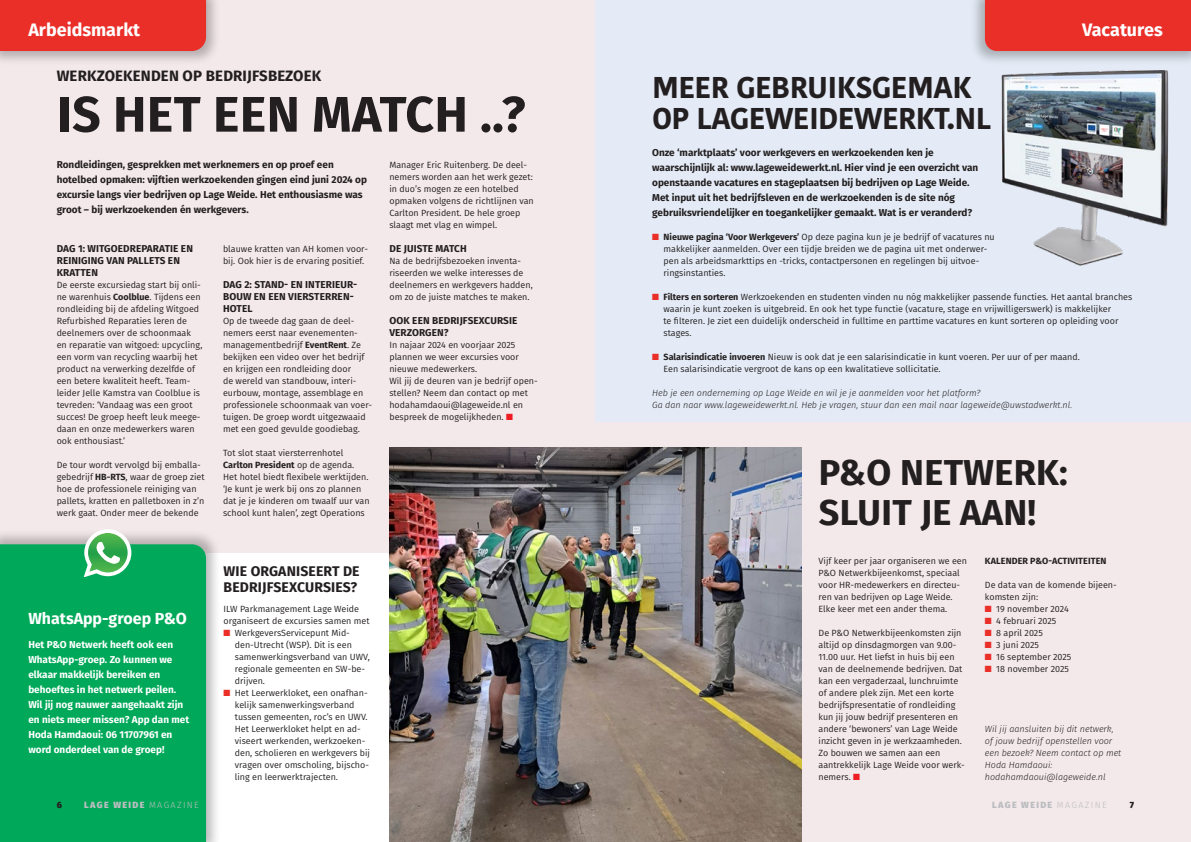
<style>
.page{position:relative;width:1191px;height:842px;background:#f3e9eb}
.page>*{position:absolute;margin:0;border:0;box-sizing:border-box;transform-origin:0 0}
.t1{font:700 50px "Fira Sans";letter-spacing:.01em;color:#231f20}
.t2{font:700 36px/40px "Fira Sans";letter-spacing:.01em;color:#231f20}
.t3{font:700 30px/31px "Kohinoor Bangla";letter-spacing:-.025em;color:#231f20}
.t4{font:700 18px "Fira Sans";color:#fff}
.t5{font:700 16px "Fira Sans";color:#fff}
.t6{font:700 15px "Fira Sans";letter-spacing:.01em;color:#231f20}
.t7{font:700 14px/16px "Fira Sans";letter-spacing:.01em;color:#231f20}
.t8{font:700 10px/15px "Fira Sans";color:#231f20}
.t9{font:700 10px/15px "Fira Sans";color:#fff}
.t10{font:9px/12px "Fira Sans";color:#231f20}
.t11{font:italic 300 9px/12px "Fira Sans";color:#231f20}
.t12{font:800 9px "Fira Sans";letter-spacing:.15em;color:#bcbdc0}
.t13{font:700 9px "Fira Sans";letter-spacing:.01em;color:#231f20}
.t14{font:800 9px "Fira Sans";color:#231f20}
.s1{font-weight:700}
.s2{color:#ee1d23}
.s3{color:#ea2f29}
.s4{font-weight:300}
</style>
<div class="page">
<div style="left:0;top:553px;width:395px;height:289px;background:#fff"></div>
<img style="left:389px;top:448px;width:412px;height:394px">
<div style="left:595px;top:0;width:596px;height:421px;background:#e4ebf6"></div>
<div style="left:0;top:0;width:221px;height:66px;background:#231f20;opacity:.3"></div>
<div style="left:0;top:0;width:206px;height:51px;background:#ea2f29"></div>
<div style="left:0;top:529px;width:221px;height:313px;background:#231f20;opacity:.3"></div>
<div style="left:0;top:544px;width:206px;height:298px;background:#00a959"></div>
<svg style="left:84px;top:529px;width:47px;height:48px"></svg>
<img style="left:1001px;top:70px;width:168px;height:196px">
<div style="left:969px;top:0;width:222px;height:66px;background:#231f20;opacity:.3"></div>
<div style="left:985px;top:0;width:206px;height:51px;background:#ea2f29"></div>
<h3 class="t4" style="left:28px;top:15px;width:113px">Arbeidsmarkt</h3>
<h3 class="t6" style="left:57px;top:63px;width:266px">WERKZOEKENDEN OP BEDRIJFSBEZOEK</h3>
<h1 class="t1" style="left:57px;top:72px;width:470px">IS HET EEN MATCH ..?</h1>
<p class="t8" style="left:57px;top:156px;width:312px">Rondleidingen, gesprekken met werknemers en op proef een hotelbed opmaken: vijftien werkzoekenden gingen eind juni 2024 op excursie langs vier bedrijven op Lage Weide. Het enthousiasme was groot – bij werkzoekenden én werkgevers.</p>
<p class="t8" style="left:57px;top:242px;width:138px;line-height:12px">DAG 1: WITGOEDREPARATIE EN<br>REINIGING VAN PALLETS EN<br>KRATTEN</p>
<p class="t10" style="left:57px;top:279px;width:147px">De eerste excursiedag start bij onli&shy;ne warenhuis <span class="s1">Coolblue</span>. Tijdens een rondleiding bij de afdeling Witgoed Refurbished Reparaties leren de deelnemers over de schoonmaak en reparatie van witgoed: upcycling, een vorm van recycling waarbij het product na verwerking dezelfde of een betere kwaliteit heeft. Team&shy;leider Jelle Kamstra van Coolblue is tevreden: ‘Vandaag was een groot succes! De groep heeft leuk meege&shy;daan en onze medewerkers waren ook enthousiast.’</p>
<p class="t10" style="left:57px;top:459px;width:149px">De tour wordt vervolgd bij emballa&shy;gebedrijf <span class="s1">HB-RTS</span>, waar de groep ziet hoe de professionele reiniging van pallets, kratten en palletboxen in z’n werk gaat. Onder meer de bekende</p>
<p class="t10" style="left:389px;top:159px;width:146px">Manager Eric Ruitenberg. De deel&shy;nemers worden aan het werk gezet: in duo’s mogen ze een hotelbed opmaken volgens de richtlijnen van<br>Carlton President. De hele groep slaagt met vlag en wimpel.</p>
<p class="t8" style="left:389px;top:240px;width:79px">DE JUISTE MATCH</p>
<p class="t10" style="left:389px;top:255px;width:145px">Na de bedrijfsbezoeken inventa&shy;riseerden we welke interesses de deelnemers en werkgevers hadden, om zo de juiste matches te maken.</p>
<p class="t8" style="left:389px;top:314px;width:129px;line-height:12px">OOK EEN BEDRIJFSEXCURSIE<br>VERZORGEN?</p>
<p class="t10" style="left:389px;top:339px;width:150px">In najaar 2024 en voorjaar 2025 plannen we weer excursies voor nieuwe medewerkers.<br>Wil jij de deuren van je bedrijf open&shy;stellen? Neem dan contact op met hodahamdaoui@lageweide.nl en bespreek de mogelijkheden. <span class="s2">■</span></p>
<p class="t10" style="left:223px;top:243px;width:146px">blauwe kratten van AH komen voor&shy;bij. Ook hier is de ervaring positief.</p>
<p class="t8" style="left:223px;top:278px;width:136px;line-height:12px">DAG 2: STAND- EN INTERIEUR-<br>BOUW EN EEN VIERSTERREN-<br>HOTEL</p>
<p class="t10" style="left:223px;top:315px;width:150px">Op de tweede dag gaan de deel&shy;nemers eerst naar evenementen&shy;managementbedrijf <span class="s1">EventRent</span>. Ze bekijken een video over het bedrijf en krijgen een rondleiding door<br>de wereld van standbouw, interi&shy;eurbouw, montage, assemblage en professionele schoonmaak van voer&shy;tuigen. De groep wordt uitgezwaaid met een goed gevulde goodiebag.</p>
<p class="t10" style="left:223px;top:447px;width:148px">Tot slot staat viersterrenhotel <span class="s1">Carlton President</span> op de agenda.<br>Het hotel biedt flexibele werktijden. ‘Je kunt je werk bij ons zo plannen dat je je kinderen om twaalf uur van school kunt halen’, zegt Operations</p>
<h3 class="t5" style="left:28px;top:605px;width:160px">WhatsApp-groep P&amp;O</h3>
<p class="t9" style="left:28px;top:636px;width:162px">Het P&amp;O Netwerk heeft ook een<br>WhatsApp-groep. Zo kunnen we elkaar makkelijk bereiken en behoeftes in het netwerk peilen.<br>Wil jij nog nauwer aangehaakt zijn en niets meer missen? App dan met<br>Hoda Hamdaoui: 06 11707961 en word onderdeel van de groep!</p>
<h3 class="t7" style="left:224px;top:562px;width:137px">WIE ORGANISEERT DE<br>BEDRIJFSEXCURSIES?</h3>
<p class="t10" style="left:223px;top:603px;width:148px">ILW Parkmanagement Lage Weide organiseert de excursies samen met</p>
<p class="t10" style="left:235px;top:627px;width:136px;text-indent:-11px"><span class="s3">■</span> WerkgeversServicepunt Mid&shy;den-Utrecht (WSP). Dit is een samenwerkingsverband van UWV, regionale gemeenten en SW-be&shy;drijven.</p>
<p class="t10" style="left:235px;top:687px;width:137px;text-indent:-11px"><span class="s3">■</span> Het Leerwerkloket, een onafhan&shy;kelijk samenwerkingsverband tussen gemeenten, roc’s en UWV.<br>Het Leerwerkloket helpt en ad&shy;viseert werkenden, werkzoeken&shy;den, scholieren en werkgevers bij vragen over omscholing, bijscho&shy;ling en leerwerktrajecten.</p>
<h3 class="t4" style="left:1082px;top:15px;width:82px">Vacatures</h3>
<h3 class="t3" style="left:652px;top:71px;width:340px">MEER GEBRUIKSGEMAK<br>OP LAGEWEIDEWERKT.NL</h3>
<p class="t8" style="left:652px;top:144px;width:328px">Onze ‘marktplaats’ voor werkgevers en werkzoekenden ken je waarschijnlijk al: www.lageweidewerkt.nl. Hier vind je een overzicht van openstaande vacatures en stageplaatsen bij bedrijven op Lage Weide.<br>Met input uit het bedrijfsleven en de werkzoekenden is de site nóg gebruiksvriendelijker en toegankelijker gemaakt. Wat is er veranderd?</p>
<p class="t10" style="left:663px;top:231px;width:333px;text-indent:-11px"><span class="s3">■</span> <span class="s1">Nieuwe pagina ‘Voor Werkgevers’</span> Op deze pagina kun je je bedrijf of vacatures nu makkelijker aanmelden. Over een tijdje breiden we de pagina uit met onderwer&shy;pen als arbeidsmarkttips en -tricks, contactpersonen en regelingen bij uitvoe&shy;ringsinstanties.</p>
<p class="t10" style="left:663px;top:291px;width:470px;text-indent:-11px"><span class="s3">■</span> <span class="s1">Filters en sorteren</span> Werkzoekenden en studenten vinden nu nóg makkelijker passende functies. Het aantal branches waarin je kunt zoeken is uitgebreid. En ook het type functie (vacature, stage en vrijwilligerswerk) is makkelijker<br>te filteren. Je ziet een duidelijk onderscheid in fulltime en parttime vacatures en kunt sorteren op opleiding voor stages.</p>
<p class="t10" style="left:663px;top:351px;width:418px;text-indent:-11px"><span class="s3">■</span> <span class="s1">Salarisindicatie invoeren</span> Nieuw is ook dat je een salarisindicatie in kunt voeren. Per uur of per maand.<br>Een salarisindicatie vergroot de kans op een kwalitatieve sollicitatie.</p>
<p class="t11" style="left:652px;top:387px;width:421px">Heb je een onderneming op Lage Weide en wil je je aanmelden voor het platform?<br>Ga dan naar www.lageweidewerkt.nl. Heb je vragen, stuur dan een mail naar lageweide@uwstadwerkt.nl.</p>
<h2 class="t2" style="left:818px;top:450px;width:251px">P&amp;O NETWERK:<br>SLUIT JE AAN!</h2>
<p class="t10" style="left:818px;top:555px;width:150px">Vijf keer per jaar organiseren we een P&amp;O Netwerkbijeenkomst, speciaal voor HR-medewerkers en directeu&shy;ren van bedrijven op Lage Weide.<br>Elke keer met een ander thema.</p>
<p class="t10" style="left:818px;top:627px;width:148px">De P&amp;O Netwerkbijeenkomsten zijn altijd op dinsdagmorgen van 9.00-<br>11.00 uur. Het liefst in huis bij een van de deelnemende bedrijven. Dat kan een vergaderzaal, lunchruimte of andere plek zijn. Met een korte bedrijfspresentatie of rondleiding kun jij jouw bedrijf presenteren en andere ‘bewoners’ van Lage Weide inzicht geven in je werkzaamheden.<br>Zo bouwen we samen aan een aantrekkelijk Lage Weide voor werk&shy;nemers. <span class="s2">■</span></p>
<p class="t13" style="left:985px;top:553px;width:123px">KALENDER P&amp;O-ACTIVITEITEN</p>
<p class="t10" style="left:985px;top:579px;width:132px">De data van de komende bijeen&shy;komsten zijn:</p>
<p class="t10" style="left:985px;top:603px;width:85px"><span class="s3">■</span> 19 november 2024</p>
<p class="t10" style="left:985px;top:615px;width:73px"><span class="s3">■</span> 4 februari 2025</p>
<p class="t10" style="left:985px;top:627px;width:59px"><span class="s3">■</span> 8 april 2025</p>
<p class="t10" style="left:985px;top:639px;width:56px"><span class="s3">■</span> 3 juni 2025</p>
<p class="t10" style="left:985px;top:651px;width:88px"><span class="s3">■</span> 16 september 2025</p>
<p class="t10" style="left:985px;top:663px;width:85px"><span class="s3">■</span> 18 november 2025</p>
<p class="t11" style="left:985px;top:723px;width:138px">Wil jij aansluiten bij dit netwerk, of jouw bedrijf openstellen voor een bezoek? Neem contact op met<br>Hoda Hamdaoui: hodahamdaoui@lageweide.nl</p>
<p class="t14" style="left:57px;top:797px;width:7px">6</p>
<p class="t12" style="left:84px;top:797px;width:116px">LAGE WEIDE <span class="s4">MAGAZINE</span></p>
<p class="t12" style="left:992px;top:797px;width:116px">LAGE WEIDE <span class="s4">MAGAZINE</span></p>
<p class="t14" style="left:1130px;top:797px;width:6px">7</p>
</div>
